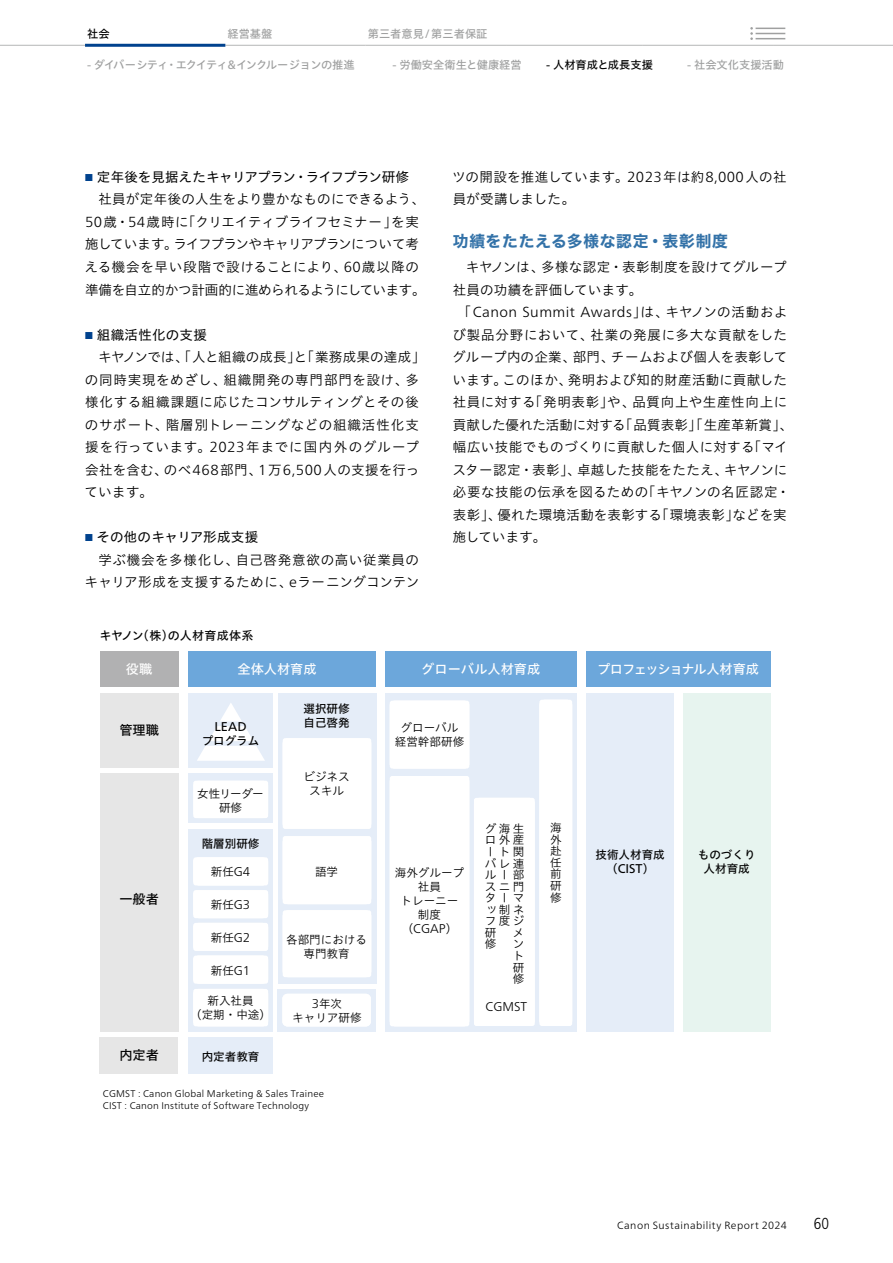
<style>
.page{position:relative;width:893px;height:1263px;background:#fff}
.page>*{position:absolute;margin:0;border:0;box-sizing:border-box;transform-origin:0 0}
.t1{font:300 condensed 15.9px "Frutiger LT Std";color:#000}
.t2{font:15.75px "Hira Kaku Std W7";letter-spacing:.05em;color:#3372a8}
.t3{font:300 14.55px "Frutiger Neue LT Pro";letter-spacing:.03em;color:#000}
.t4{font:13.5px/22.5px "Hiragino UD Sans Std W3";letter-spacing:.02em;color:#000}
.t5{font:13.5px/22.5px "Hiragino UD Sans Std W3";letter-spacing:.04em;color:#000}
.t6{font:13.5px/22.5px "Hiragino UD Sans Std W3";letter-spacing:-.015em;color:#000}
.t7{font:13.5px "Hiragino UD Sans Std W4";letter-spacing:-.03em;color:#000}
.t8{font:13.5px "Hiragino UD Sans Std W4";letter-spacing:.01em;color:#000}
.t9{font:13.2px "Hiragino UD Sans Std W5";color:#fff}
.t10{font:13.2px "Hiragino UD Sans Std W5";letter-spacing:-.09em;color:#fff}
.t11{font:13.2px "Hiragino UD Sans Std W5";color:#000}
.t12{font:300 12.75px "Frutiger Neue LT Pro";color:#000}
.t13{font:12.75px "Frutiger Neue LT Pro";color:#000}
.t14{font:12px "Hiragino UD Sans Std W5";letter-spacing:.025em;color:#000}
.t15{font:11.55px/11.6px "Hiragino UD Sans Std W3";color:#000;text-align:center}
.t16{font:11.55px/14px "Hiragino UD Sans Std W5";color:#000}
.t17{font:11.55px/14px "Hiragino UD Sans Std W3";letter-spacing:-.045em;color:#000;text-align:center}
.t18{font:11.25px "Hiragino UD Sans Std W5";color:#9fa0a0}
.t19{font:11.25px "Hiragino UD Sans Std W5";letter-spacing:-.07em;color:#9fa0a0}
.t20{font:11.25px "Hiragino UD Sans Std W5";color:#000}
.t21{font:300 10.5px "Frutiger Neue LT Pro";letter-spacing:.045em;color:#000}
.t22{font:300 9.75px/12.8px "Frutiger Neue LT Pro";letter-spacing:.02em;color:#000}
.s1{font-family:"Frutiger Neue LT Pro";font-size:12.15px}
.s2{color:#00428e}
.s3{font-family:"Frutiger Neue LT Pro";font-weight:300;font-size:14.55px}
.s4{font-family:"Hiragino UD Sans Std W3";font-weight:400;font-size:13.5px}
.s5{font-family:"Frutiger Neue LT Pro";font-weight:300;font-size:12.75px}
.s6{font-family:"Hiragino UD Sans Std W3";font-weight:400;font-size:11.55px}
.s7{font-family:"Hiragino UD Sans Std W5";font-size:11.55px}
</style>
<div class="page">
<hr style="left:0;top:45px;width:85px;height:1px;background:#b5b6b6">
<hr style="left:225px;top:45px;width:141px;height:1px;background:#b5b6b6">
<hr style="left:366px;top:45px;width:140px;height:1px;background:#b5b6b6">
<hr style="left:506px;top:45px;width:136px;height:1px;background:#b5b6b6">
<hr style="left:642px;top:45px;width:132px;height:1px;background:#b5b6b6">
<hr style="left:774px;top:45px;width:119px;height:1px;background:#b5b6b6">
<hr style="left:85px;top:44px;width:140px;height:3px;background:#00428e">
<svg style="left:750px;top:27px;width:35px;height:13px"></svg>
<div style="left:683px;top:693px;width:88px;height:338px;background:#e7f4ef"></div>
<div style="left:189px;top:693px;width:84px;height:75px;background:#e5edf8"></div>
<div style="left:189px;top:829px;width:84px;height:202px;background:#e5edf8"></div>
<div style="left:278px;top:693px;width:98px;height:291px;background:#e5edf8"></div>
<div style="left:385px;top:693px;width:192px;height:338px;background:#e5edf8"></div>
<div style="left:586px;top:693px;width:88px;height:338px;background:#e5edf8"></div>
<div style="left:189px;top:1037px;width:84px;height:37px;background:#e5edf8"></div>
<div style="left:189px;top:651px;width:187px;height:35px;background:#6ca7db"></div>
<div style="left:385px;top:651px;width:192px;height:35px;background:#6ca7db"></div>
<div style="left:586px;top:651px;width:185px;height:35px;background:#6ca7db"></div>
<div style="left:100px;top:693px;width:79px;height:75px;background:#e6e6e6"></div>
<div style="left:100px;top:773px;width:79px;height:258px;background:#e6e6e6"></div>
<div style="left:99px;top:1037px;width:79px;height:37px;background:#e6e6e6"></div>
<div style="left:100px;top:651px;width:79px;height:35px;background:#b1b1b2"></div>
<div style="left:189px;top:773px;width:84px;height:50px;background:#e5edf8"></div>
<div style="left:283px;top:738px;width:88px;height:91px;background:#fff;border-radius:2px"></div>
<div style="left:283px;top:836px;width:88px;height:68px;background:#fff;border-radius:2px"></div>
<div style="left:283px;top:910px;width:88px;height:67px;background:#fff;border-radius:2px"></div>
<div style="left:474px;top:798px;width:61px;height:228px;background:#fff;border-radius:2px"></div>
<div style="left:539px;top:700px;width:33px;height:326px;background:#fff;border-radius:2px"></div>
<div style="left:390px;top:776px;width:79px;height:250px;background:#fff;border-radius:2px"></div>
<div style="left:390px;top:701px;width:79px;height:67px;background:#fff;border-radius:2px"></div>
<div style="left:193px;top:989px;width:75px;height:37px;background:#fff;border-radius:2px"></div>
<svg style="left:193px;top:884px;width:75px;height:100px;background:#fbfcfd"></svg>
<div style="left:193px;top:857px;width:75px;height:28px;background:#fff;border-radius:2px"></div>
<svg style="left:197px;top:703px;width:68px;height:58px"></svg>
<div style="left:193px;top:781px;width:75px;height:37px;background:#fff;border-radius:2px"></div>
<div style="left:277px;top:989px;width:99px;height:42px;background:#e5edf8"></div>
<div style="left:282px;top:994px;width:89px;height:32px;background:#fff;border-radius:5px"></div>
<p class="t20" style="left:87px;top:25px;width:24px">社会</p>
<p class="t18" style="left:227px;top:25px;width:46px">経営基盤</p>
<p class="t18" style="left:368px;top:25px;width:121px">第三者意見<span class="s1">/</span>第三者保証</p>
<p class="t19" style="left:87px;top:57px;width:269px"><span class="s1">-</span> ダイバーシティ・エクイティ<span class="s1">&amp;</span>インクルージョンの推進</p>
<p class="t18" style="left:392px;top:57px;width:131px"><span class="s1">-</span> 労働安全衛生と健康経営</p>
<p class="t20" style="left:546px;top:57px;width:108px"><span class="s1">-</span> 人材育成と成長支援</p>
<p class="t18" style="left:687px;top:57px;width:98px"><span class="s1">-</span> 社会文化支援活動</p>
<p class="t7" style="left:85px;top:167px;width:326px"><span class="s2">■</span> 定年後を見据えたキャリアプラン・ライフプラン研修</p>
<p class="t6" style="left:85px;top:187px;width:343px;text-indent:14px">社員が定年後の人生をより豊かなものにできるよう、<br><span class="s3">50</span>歳・<span class="s3">54</span>歳時に「クリエイティブライフセミナー」を実施しています。ライフプランやキャリアプランについて考える機会を早い段階で設けることにより、<span class="s3">60</span>歳以降の準備を自立的かつ計画的に進められるようにしています。</p>
<p class="t8" style="left:85px;top:324px;width:123px"><span class="s2">■</span> 組織活性化の支援</p>
<p class="t5" style="left:85px;top:345px;width:343px;text-indent:14px">キヤノンでは、「人と組織の成長」と「業務成果の達成」の同時実現をめざし、組織開発の専門部門を設け、多様化する組織課題に応じたコンサルティングとその後のサポート、階層別トレーニングなどの組織活性化支援を行っています。<span class="s3">2023</span>年までに国内外のグループ会社を含む、のべ<span class="s3">468</span>部門、<span class="s3">1</span>万<span class="s3">6,500</span>人の支援を行っています。</p>
<p class="t8" style="left:85px;top:527px;width:175px"><span class="s2">■</span> その他のキャリア形成支援</p>
<p class="t4" style="left:85px;top:547px;width:336px;text-align:right">学ぶ機会を多様化し、自己啓発意欲の高い従業員のキャリア形成を支援するために、<span class="s3">e</span>ラーニングコンテン</p>
<p class="t14" style="left:100px;top:626px;width:155px">キヤノン（株）の人材育成体系</p>
<p class="t4" style="left:452px;top:165px;width:336px">ツの開設を推進しています。<span class="s3">2023</span>年は約<span class="s3">8,000</span>人の社員が受講しました。</p>
<p class="t2" style="left:453px;top:229px;width:277px">功績をたたえる多様な認定・表彰制度</p>
<p class="t4" style="left:453px;top:255px;width:335px;text-indent:13px">キヤノンは、多様な認定・表彰制度を設けてグループ社員の功績を評価しています。</p>
<p class="t3" style="left:458px;top:303px;width:331px"><span class="s4">「</span>Canon Summit Awards<span class="s4">」は、キヤノンの活動およ</span></p>
<p class="t4" style="left:452px;top:322px;width:343px">び製品分野において、社業の発展に多大な貢献をしたグループ内の企業、部門、チームおよび個人を表彰しています。このほか、発明および知的財産活動に貢献した社員に対する「発明表彰」や、品質向上や生産性向上に貢献した優れた活動に対する「品質表彰」「生産革新賞」、幅広い技能でものづくりに貢献した個人に対する「マイスター認定・表彰」、卓越した技能をたたえ、キヤノンに必要な技能の伝承を図るための「キヤノンの名匠認定・表彰」、優れた環境活動を表彰する「環境表彰」などを実施しています。</p>
<p class="t9" style="left:126px;top:658px;width:28px">役職</p>
<p class="t9" style="left:237px;top:658px;width:81px">全体人材育成</p>
<p class="t9" style="left:421px;top:658px;width:121px">グローバル人材育成</p>
<p class="t10" style="left:597px;top:658px;width:163px">プロフェッショナル人材育成</p>
<p class="t11" style="left:119px;top:720px;width:41px">管理職</p>
<p class="t11" style="left:119px;top:889px;width:41px">一般者</p>
<p class="t11" style="left:119px;top:1045px;width:41px">内定者</p>
<p class="t13" style="left:215px;top:718px;width:34px">LEAD</p>
<p class="t16" style="left:202px;top:733px;width:59px">プログラム</p>
<p class="t17" style="left:197px;top:786px;width:68px">女性リーダー研修</p>
<p class="t16" style="left:202px;top:836px;width:59px">階層別研修</p>
<p class="t15" style="left:211px;top:865px;width:41px">新任<span class="s5">G4</span></p>
<p class="t15" style="left:211px;top:898px;width:41px">新任<span class="s5">G3</span></p>
<p class="t15" style="left:211px;top:931px;width:41px">新任<span class="s5">G2</span></p>
<p class="t15" style="left:211px;top:964px;width:41px">新任<span class="s5">G1</span></p>
<p class="t15" style="left:190px;top:992px;width:82px;line-height:14px">新入社員<br>（定期・中途）</p>
<p class="t16" style="left:202px;top:1049px;width:59px">内定者教育</p>
<p class="t16" style="left:303px;top:701px;width:48px">選択研修自己啓発</p>
<p class="t15" style="left:303px;top:769px;width:48px;line-height:14px">ビジネススキル</p>
<p class="t15" style="left:395px;top:720px;width:71px;line-height:14px">グローバル経営幹部研修</p>
<p class="t15" style="left:315px;top:865px;width:25px">語学</p>
<p class="t15" style="left:395px;top:865px;width:71px;line-height:14px">海外グループ社員<br>トレーニー制度</p>
<p class="t12" style="left:402px;top:920px;width:57px"><span class="s6">（</span>CGAP<span class="s6">）</span></p>
<p class="t15" style="left:286px;top:932px;width:82px;line-height:14px">各部門における専門教育</p>
<p class="t15" style="left:292px;top:996px;width:71px;line-height:14px"><span class="s5">3</span>年次<br>キャリア研修</p>
<p class="t22" style="left:103px;top:1087px;width:223px">CGMST : Canon Global Marketing &amp; Sales Trainee<br>CIST : Canon Institute of Software Technology</p>
<p class="t15" style="left:485px;top:822px;width:41px;text-align:left">グ海生ロ外産ー<br>バレ連ルー<br>スニ門ター<br>ッ制ネフ度ジ研<br>修</p>
<p class="t15" style="left:513px;top:839px;width:12px;line-height:23.1px;text-align:justify;text-indent:-14px">ト関部マ</p>
<p class="t15" style="left:513px;top:926px;width:13px;text-align:left">メント研修</p>
<p class="t12" style="left:486px;top:999px;width:43px">CGMST</p>
<p class="t15" style="left:550px;top:821px;width:13px;text-align:justify">海外赴任前研修</p>
<p class="t16" style="left:596px;top:847px;width:71px">技術人材育成</p>
<p class="t13" style="left:606px;top:861px;width:50px"><span class="s7">（</span>CIST<span class="s7">）</span></p>
<p class="t16" style="left:698px;top:847px;width:59px;text-align:center">ものづくり人材育成</p>
<p class="t21" style="left:617px;top:1219px;width:171px">Canon Sustainability Report 2024</p>
<p class="t1" style="left:814px;top:1214px;width:17px">60</p>
</div>
